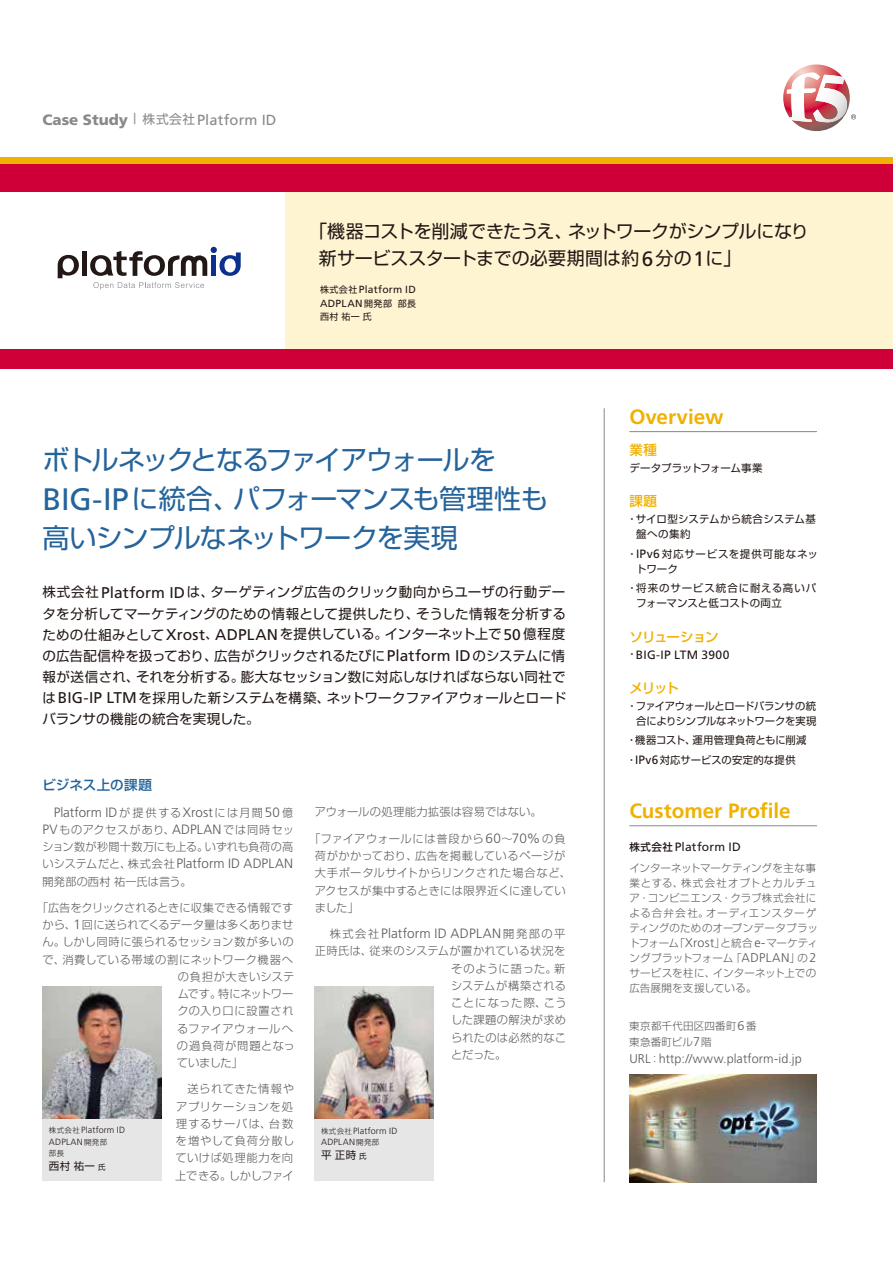
<style>
.page{position:relative;width:893px;height:1263px;background:#fff}
.page>*{position:absolute;margin:0;border:0;box-sizing:border-box;transform-origin:0 0}
.t1{font:27px/39px "Shin Go Pr 6 N";letter-spacing:-.04em;color:#25639b}
.t2{font:700 20.7px "Frutiger";color:#f0b100}
.t3{font:18px/27px "Shin Go Pr 6 N";letter-spacing:-.015em;color:#221815}
.t4{font:14.7px "Frutiger";letter-spacing:.01em;color:#898989}
.t5{font:13.5px/21px "Shin Go Pr 6 N";color:#221815;text-align:justify}
.t6{font:300 13.5px "Frutiger";letter-spacing:.005em;color:#5a5858}
.t7{font:500 13.5px "Shin Go Pr 6 N";letter-spacing:-.065em;color:#f0b100}
.t8{font:500 13.5px "Shin Go Pr 6 N";letter-spacing:.005em;color:#25639b}
.t9{font:300 12.6px "Frutiger";letter-spacing:.01em;color:#5a5858}
.t10{font:12.15px "Frutiger";letter-spacing:.015em;color:#221815}
.t11{font:300 11.25px/17.2px "Shin Go Pr 6 N";letter-spacing:.025em;color:#5a5858}
.t12{font:300 11.25px/17.2px "Shin Go Pr 6 N";letter-spacing:.05em;color:#5a5858}
.t13{font:300 11.25px "Shin Go Pr 6 N";letter-spacing:-.01em;color:#5a5858}
.t14{font:300 11.25px "Shin Go Pr 6 N";letter-spacing:-.005em;color:#5a5858}
.t15{font:300 11.25px "Shin Go Pr 6 N";letter-spacing:.045em;color:#5a5858}
.t16{font:300 11.25px "Shin Go Pr 6 N";letter-spacing:-.025em;color:#5a5858}
.t17{font:300 11.25px "Shin Go Pr 6 N";letter-spacing:.055em;color:#5a5858}
.t18{font:300 11.25px "Shin Go Pr 6 N";letter-spacing:.07em;color:#5a5858}
.t19{font:300 10.5px/15px "Shin Go Pr 6 N";letter-spacing:.02em;color:#5a5858}
.t20{font:10.5px/19.5px "Shin Go Pr 6 N";letter-spacing:.01em;color:#221815}
.t21{font:10.5px/15px "Shin Go Pr 6 N";letter-spacing:-.02em;color:#221815;text-align:right}
.t22{font:10.5px/15px "Shin Go Pr 6 N";letter-spacing:.045em;color:#221815}
.t23{font:10.5px/15px "Shin Go Pr 6 N";letter-spacing:.03em;color:#221815}
.t24{font:10.5px/15px "Shin Go Pr 6 N";letter-spacing:.07em;color:#221815}
.t25{font:10.5px "Shin Go Pr 6 N";letter-spacing:-.01em;color:#221815}
.t26{font:10.35px/13.5px "Frutiger";letter-spacing:.02em;color:#221815}
.t27{font:300 9px/11.2px "Frutiger";letter-spacing:.02em;color:#221815}
.t28{font:9px "Shin Go Pr 6 N";letter-spacing:.185em;color:#221815}
.t29{font:300 7.5px "Shin Go Pr 6 N";color:#221815}
.s1{font-weight:900;font-size:15px}
.s2{font-weight:300;font-size:15px}
.s3{font-family:"Shin Go Pr 6 N";font-size:12.75px}
.s4{font-family:"Frutiger";font-size:20.7px}
.s5{font-family:"Shin Go Pr 6 N";font-size:9px}
.s6{font-family:"Frutiger";font-size:31.05px}
.s7{font-family:"Frutiger";font-size:15.45px}
.s8{font-family:"Shin Go Pr 6 N";font-size:11.25px}
.s9{font-family:"Frutiger";font-size:13.5px}
.s10{font-family:"Shin Go Pr 6 N";font-size:7.5px}
.s11{font-size:7.5px}
.s12{font-family:"Frutiger";font-size:12.15px}
.s13{font-family:"Shin Go Pr 6 N";font-size:10.5px}
.s14{font-family:"Shin Go Pr 6 N";font-weight:500;font-size:10.5px}
.s15{font-family:"Frutiger";font-size:12.6px}
</style>
<div class="page">
<svg style="left:783px;top:65px;width:73px;height:66px"></svg>
<div style="left:0;top:157px;width:893px;height:8px;background:#f0b100"></div>
<div style="left:285px;top:192px;width:608px;height:158px;background:#fff4d2"></div>
<div style="left:0;top:350px;width:893px;height:19px;background:#cf0038"></div>
<div style="left:0;top:165px;width:893px;height:27px;background:#cf0037"></div>
<div style="left:315px;top:1118px;width:119px;height:63px;background:#e6e6e7"></div>
<img style="left:315px;top:987px;width:119px;height:131px">
<div style="left:43px;top:1118px;width:119px;height:63px;background:#e6e6e7"></div>
<img style="left:43px;top:987px;width:119px;height:131px">
<hr style="left:629px;top:431px;width:188px;height:1px;background:#898889">
<hr style="left:629px;top:825px;width:188px;height:1px;background:#898889">
<hr style="left:604px;top:408px;width:1px;height:774px;background:#898889">
<img style="left:629px;top:1074px;width:188px;height:108px">
<svg style="left:58px;top:255px;width:21px;height:23px"></svg>
<div style="left:82px;top:251px;width:5px;height:25px;background:#221815"></div>
<svg style="left:90px;top:247px;width:151px;height:29px"></svg>
<svg style="left:93px;top:282px;width:111px;height:8px"></svg>
<h3 class="t4" style="left:43px;top:111px;width:235px"><span class="s1">Case Study</span> <span class="s2">|</span> <span class="s3">株式会社</span>Platform ID</h3>
<h3 class="t3" style="left:319px;top:217px;width:491px;text-indent:-10px">「機器コストを削減できたうえ、ネットワークがシンプルになり新サービススタートまでの必要期間は約<span class="s4">6</span>分の<span class="s4">1</span>に」</h3>
<p class="t26" style="left:320px;top:283px;width:98px"><span class="s5">株式会社</span>Platform ID<br>ADPLAN<span class="s5">開発部 部長</span></p>
<p class="t28" style="left:320px;top:309px;width:53px">西村祐一氏</p>
<h2 class="t2" style="left:629px;top:405px;width:96px">Overview</h2>
<h1 class="t1" style="left:43px;top:439px;width:507px">ボトルネックとなるファイアウォールを<br><span class="s6">BIG-IP</span>に統合、パフォーマンスも管理性も高いシンプルなネットワークを実現</h1>
<p class="t5" style="left:43px;top:581px;width:525px">株式会社<span class="s7">Platform ID</span>は、ターゲティング広告のクリック動向からユーザの行動データを分析してマーケティングのための情報として提供したり、そうした情報を分析するための仕組みとして<span class="s7">Xrost</span>、<span class="s7">ADPLAN</span>を提供している。インターネット上で<span class="s7">50</span> 億程度の広告配信枠を扱っており、広告がクリックされるたびに<span class="s7">Platform ID</span>のシステムに情報が送信され、それを分析する。膨大なセッション数に対応しなければならない同社では<span class="s7">BIG-IP LTM</span>を採用した新システムを構築、ネットワークファイアウォールとロードバランサの機能の統合を実現した。</p>
<p class="t8" style="left:43px;top:773px;width:111px">ビジネス上の課題</p>
<p class="t6" style="left:54px;top:804px;width:241px">Platform ID<span class="s8">が提供する</span>Xrost<span class="s8">には月間</span>50 <span class="s8">億</span></p>
<p class="t11" style="left:42px;top:820px;width:253px"><span class="s9">PV</span>ものアクセスがあり、<span class="s9">ADPLAN</span>では同時セッション数が秒間十数万にも上る。いずれも負荷の高</p>
<p class="t6" style="left:42px;top:856px;width:252px"><span class="s8">いシステムだと、株式会社</span>Platform ID ADPLAN</p>
<p class="t11" style="left:42px;top:872px;width:151px">開発部の西村祐一氏は言う。</p>
<p class="t13" style="left:37px;top:898px;width:258px">「広告をクリックされるときに収集できる情報です</p>
<p class="t14" style="left:43px;top:915px;width:252px">から、<span class="s9">1</span>回に送られてくるデータ量は多くありませ</p>
<p class="t11" style="left:43px;top:932px;width:253px">ん。しかし同時に張られるセッション数が多いの</p>
<p class="t15" style="left:43px;top:950px;width:252px">で、消費している帯域の割にネットワーク機器へ</p>
<p class="t11" style="left:178px;top:967px;width:118px">の負担が大きいシステ</p>
<p class="t16" style="left:178px;top:984px;width:117px">ムです。特にネットワー</p>
<p class="t17" style="left:177px;top:1002px;width:118px">クの入り口に設置され</p>
<p class="t11" style="left:177px;top:1018px;width:117px">るファイアウォールへ</p>
<p class="t18" style="left:177px;top:1036px;width:119px">の過負荷が問題となっ</p>
<p class="t11" style="left:177px;top:1053px;width:68px">ていました」</p>
<p class="t12" style="left:175px;top:1079px;width:121px">　送られてきた情報やアプリケーションを処理するサーバは、台数を増やして負荷分散していけば処理能力を向上できる。しかしファイ</p>
<p class="t27" style="left:49px;top:1125px;width:78px"><span class="s10">株式会社</span>Platform ID<br>ADPLAN <span class="s10">開発部</span></p>
<p class="t29" style="left:49px;top:1147px;width:17px">部長</p>
<p class="t20" style="left:49px;top:1155px;width:58px">西村祐一<span class="s11">氏</span></p>
<p class="t11" style="left:315px;top:802px;width:228px">アウォールの処理能力拡張は容易ではない。</p>
<p class="t11" style="left:315px;top:829px;width:258px;text-indent:-6px">「ファイアウォールには普段から<span class="s9">60</span>～<span class="s9">70%</span>の負荷がかかっており、広告を掲載しているページが大手ポータルサイトからリンクされた場合など、アクセスが集中するときには限界近くに達していました」</p>
<p class="t6" style="left:330px;top:926px;width:237px"><span class="s8">株式会社</span> Platform ID ADPLAN <span class="s8">開発部の平</span></p>
<p class="t11" style="left:451px;top:941px;width:117px;text-align:justify;text-indent:-136px">正時氏は、従来のシステムが置かれている状況をそのように語った。新システムが構築されることになった際、こうした課題の解決が求められたのは必然的なことだった。</p>
<p class="t27" style="left:321px;top:1125px;width:78px"><span class="s10">株式会社</span>Platform ID<br>ADPLAN <span class="s10">開発部</span></p>
<p class="t20" style="left:321px;top:1144px;width:47px">平正時<span class="s11">氏</span></p>
<p class="t7" style="left:629px;top:438px;width:29px">業種</p>
<p class="t25" style="left:629px;top:459px;width:135px">データプラットフォーム事業</p>
<p class="t7" style="left:629px;top:490px;width:29px">課題</p>
<p class="t23" style="left:636px;top:511px;width:181px;text-indent:-9px">・サイロ型システムから統合システム基盤への集約</p>
<p class="t24" style="left:636px;top:545px;width:183px;text-indent:-9px">・<span class="s12">IPv6</span>対応サービスを提供可能なネットワーク</p>
<p class="t22" style="left:636px;top:580px;width:182px;text-indent:-9px">・将来のサービス統合に耐える高いパフォーマンスと低コストの両立</p>
<p class="t7" style="left:629px;top:625px;width:91px">ソリューション</p>
<p class="t10" style="left:627px;top:647px;width:104px"><span class="s13">・</span>BIG-IP LTM 3900</p>
<p class="t7" style="left:629px;top:677px;width:51px">メリット</p>
<p class="t21" style="left:627px;top:697px;width:191px">・ファイアウォールとロードバランサの統合によりシンプルなネットワークを実現</p>
<p class="t20" style="left:627px;top:730px;width:181px">・機器コスト、運用管理負荷ともに削減・<span class="s12">IPv6</span>対応サービスの安定的な提供</p>
<h2 class="t2" style="left:629px;top:798px;width:163px">Customer Profile</h2>
<p class="t10" style="left:629px;top:840px;width:113px"><span class="s14">株式会社</span>Platform ID</p>
<p class="t19" style="left:629px;top:860px;width:190px">インターネットマーケティングを主な事業とする、株式会社オプトとカルチュア・コンビニエンス・クラブ株式会社による合弁会社。オーディエンスターゲティングのためのオープンデータプラットフォーム「<span class="s15">Xrost</span>」と統合<span class="s15">e-</span>マーケティングプラットフォーム「<span class="s15">ADPLAN</span>」の<span class="s15">2</span>サービスを柱に、インターネット上での広告展開を支援している。</p>
<p class="t19" style="left:629px;top:1016px;width:129px;line-height:16.5px">東京都千代田区四番町<span class="s15">6</span>番東急番町ビル<span class="s15">7</span>階</p>
<p class="t9" style="left:629px;top:1051px;width:174px">URL<span class="s13">：</span>http://www.platform-id.jp</p>
</div>
